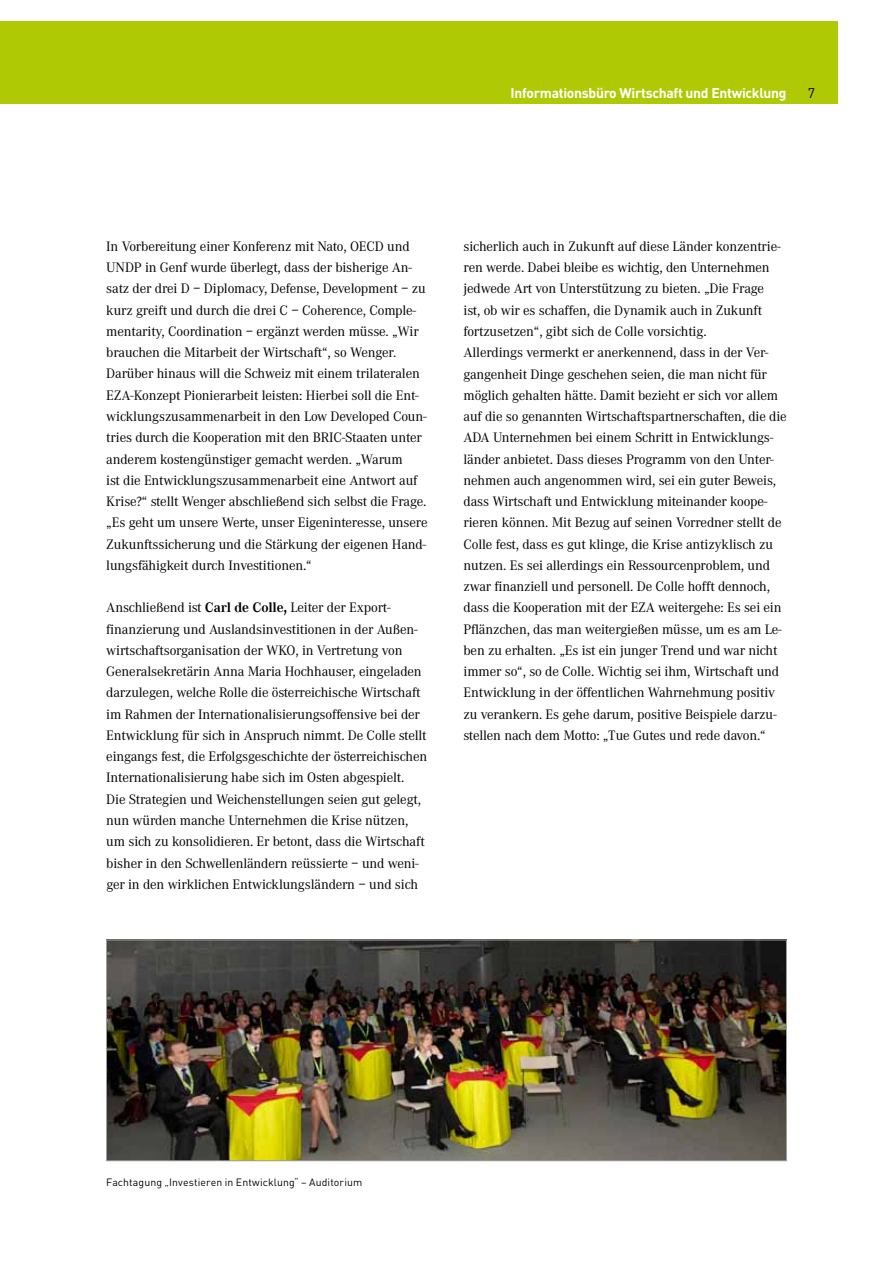
<style>
.page{position:relative;width:893px;height:1263px;background:#fff}
.page>*{position:absolute;margin:0;border:0;box-sizing:border-box;transform-origin:0 0}
.t1{font:14.25px/21.3px "Corporate A";letter-spacing:-.01em;color:#000}
.t2{font:700 13.8px "DIN";letter-spacing:-.02em;color:#fff}
.t3{font:13.8px "DIN";color:#000}
.t4{font:10.5px "DIN";letter-spacing:.01em;color:#000}
.s1{font-weight:700}
</style>
<div class="page">
<div style="left:0;top:21px;width:838px;height:83px;background:#afca05"></div>
<img style="left:108px;top:942px;width:677px;height:217px">
<div style="left:106px;top:940px;width:681px;height:221px;border:1px solid #9c9d9d"></div>
<p class="t2" style="left:511px;top:84px;width:278px">Informationsbüro Wirtschaft und Entwicklung</p>
<p class="t3" style="left:808px;top:84px;width:9px">7</p>
<p class="t1" style="left:106px;top:236px;width:323px">In Vorbereitung einer Konferenz mit Nato, OECD und UNDP in Genf wurde überlegt, dass der bisherige An&shy;satz der drei D – Diplomacy, Defense, Development – zu kurz greift und durch die drei C – Coherence, Comple&shy;mentarity, Coordination – ergänzt werden müsse. „Wir brauchen die Mitarbeit der Wirtschaft“, so Wenger.<br>Darüber hinaus will die Schweiz mit einem trilateralen EZA-Konzept Pionierarbeit leisten: Hierbei soll die Ent&shy;wicklungszusammenarbeit in den Low Developed Coun&shy;tries durch die Kooperation mit den BRIC-Staaten unter anderem kostengünstiger gemacht werden. „Warum<br>ist die Entwicklungszusammenarbeit eine Antwort auf Krise?“ stellt Wenger abschließend sich selbst die Frage. „Es geht um unsere Werte, unser Eigeninteresse, unsere Zukunftssicherung und die Stärkung der eigenen Hand&shy;lungsfähigkeit durch Investitionen.“</p>
<p class="t1" style="left:106px;top:597px;width:322px">Anschließend ist <span class="s1">Carl de Colle,</span> Leiter der Export&shy;finanzierung und Auslandsinvestitionen in der Außen&shy;wirtschaftsorganisation der WKO, in Vertretung von Generalsekretärin Anna Maria Hochhauser, eingeladen darzulegen, welche Rolle die österreichische Wirtschaft im Rahmen der Internationalisierungsoffensive bei der Entwicklung für sich in Anspruch nimmt. De Colle stellt eingangs fest, die Erfolgsgeschichte der österreichischen Internationalisierung habe sich im Osten abgespielt.<br>Die Strategien und Weichenstellungen seien gut gelegt, nun würden manche Unternehmen die Krise nützen, um sich zu konsolidieren. Er betont, dass die Wirtschaft bisher in den Schwellenländern reüssierte – und weni&shy;ger in den wirklichen Entwicklungsländern – und sich</p>
<p class="t1" style="left:463px;top:236px;width:325px">sicherlich auch in Zukunft auf diese Länder konzentrie&shy;ren werde. Dabei bleibe es wichtig, den Unternehmen jedwede Art von Unterstützung zu bieten. „Die Frage<br>ist, ob wir es schaffen, die Dynamik auch in Zukunft fortzusetzen“, gibt sich de Colle vorsichtig.<br>Allerdings vermerkt er anerkennend, dass in der Ver&shy;gangenheit Dinge geschehen seien, die man nicht für möglich gehalten hätte. Damit bezieht er sich vor allem auf die so genannten Wirtschaftspartnerschaften, die die ADA Unternehmen bei einem Schritt in Entwicklungs&shy;länder anbietet. Dass dieses Programm von den Unter&shy;nehmen auch angenommen wird, sei ein guter Beweis, dass Wirtschaft und Entwicklung miteinander koope&shy;rieren können. Mit Bezug auf seinen Vorredner stellt de Colle fest, dass es gut klinge, die Krise antizyklisch zu nutzen. Es sei allerdings ein Ressourcenproblem, und zwar finanziell und personell. De Colle hofft dennoch, dass die Kooperation mit der EZA weitergehe: Es sei ein Pflänzchen, das man weitergießen müsse, um es am Le&shy;ben zu erhalten. „Es ist ein junger Trend und war nicht immer so“, so de Colle. Wichtig sei ihm, Wirtschaft und Entwicklung in der öffentlichen Wahrnehmung positiv zu verankern. Es gehe darum, positive Beispiele darzu&shy;stellen nach dem Motto: „Tue Gutes und rede davon.“</p>
<p class="t4" style="left:106px;top:1176px;width:257px">Fachtagung „Investieren in Entwicklung“ – Auditorium</p>
</div>
